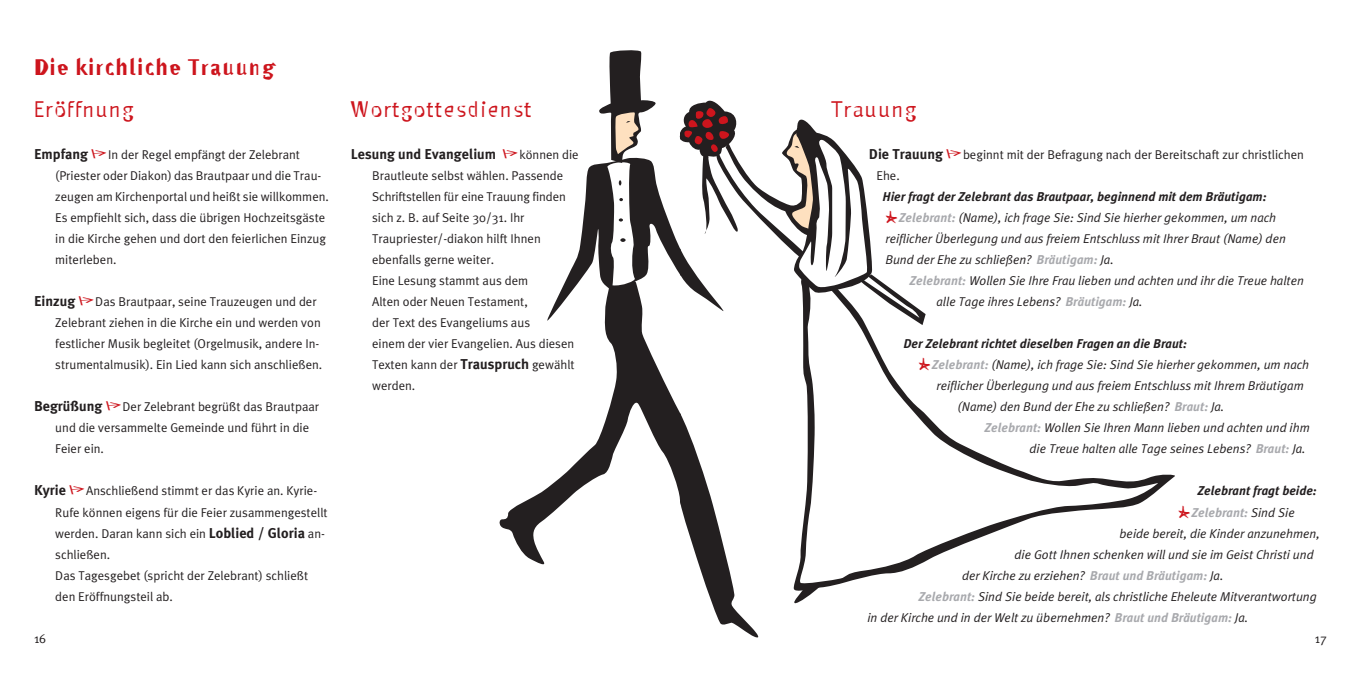
<style>
.page{position:relative;width:1361px;height:681px;background:#fff}
.page>*{position:absolute;margin:0;border:0;box-sizing:border-box;transform-origin:0 0}
.t1{font:22.5px "Meta Plus Subnormal";letter-spacing:.05em;color:#cd151d}
.t2{font:22.5px "Meta Plus Boiled";letter-spacing:.05em;color:#cd151d}
.t3{font:700 14.25px "Meta Plus";color:#231f20}
.t4{font:12.75px/21px "Meta Plus Normal";color:#231f20}
.t5{font:italic 12.75px/21px "Meta Plus Normal";color:#231f20}
.t6{font:italic 700 12.75px/21px "Meta Plus";color:#231f20}
.s1{font-family:"Meta Plus";font-weight:700;font-size:14.25px}
.s2{font-family:"Meta Plus";font-weight:700;color:#a8a9ad}
.s3{color:#a8a9ad}
.s4{font-family:"Meta Plus Normal";font-weight:400}
</style>
<div class="page">
<svg style="left:499px;top:488px;width:48px;height:77px"></svg>
<svg style="left:930px;top:419px;width:245px;height:140px"></svg>
<svg style="left:547px;top:50px;width:383px;height:588px"></svg>
<h1 class="t2" style="left:34px;top:54px;width:242px">Die kirchliche Trauung</h1>
<h1 class="t1" style="left:34px;top:96px;width:101px">Eröffnung</h1>
<p class="t3" style="left:34px;top:146px;width:56px">Empfang</p>
<p class="t4" style="left:55px;top:144px;width:275px;text-indent:53px">In der Regel empfängt der Zelebrant (Priester oder Diakon) das Brautpaar und die Trau&shy;zeugen am Kirchenportal und heißt sie willkommen.<br>Es empfiehlt sich, dass die übrigen Hochzeitsgäste in die Kirche gehen und dort den feierlichen Einzug miterleben.</p>
<p class="t3" style="left:34px;top:293px;width:43px">Einzug</p>
<p class="t4" style="left:55px;top:291px;width:269px;text-indent:40px">Das Brautpaar, seine Trauzeugen und der Zelebrant ziehen in die Kirche ein und werden von festlicher Musik begleitet (Orgelmusik, andere In&shy;strumentalmusik). Ein Lied kann sich anschließen.</p>
<p class="t3" style="left:34px;top:398px;width:70px">Begrüßung</p>
<p class="t4" style="left:55px;top:396px;width:265px;text-indent:67px">Der Zelebrant begrüßt das Brautpaar und die versammelte Gemeinde und führt in die<br>Feier ein.</p>
<p class="t3" style="left:34px;top:482px;width:34px">Kyrie</p>
<p class="t4" style="left:55px;top:480px;width:274px;text-indent:31px">Anschließend stimmt er das Kyrie an. Kyrie-Rufe können eigens für die Feier zusammengestellt werden. Daran kann sich ein <span class="s1">Loblied / Gloria</span> an&shy;schließen.<br>Das Tagesgebet (spricht der Zelebrant) schließt den Eröffnungsteil ab.</p>
<h1 class="t1" style="left:351px;top:96px;width:182px">Wortgottesdienst</h1>
<p class="t3" style="left:351px;top:146px;width:147px">Lesung und Evangelium</p>
<p class="t4" style="left:372px;top:144px;width:208px;text-indent:147px">können die<br>Brautleute selbst wählen. Passende<br>Schriftstellen für eine Trauung finden sich z. B. auf Seite 30/31. Ihr<br>Traupriester/-diakon hilft Ihnen ebenfalls gerne weiter.<br>Eine Lesung stammt aus dem<br>Alten oder Neuen Testament,<br>der Text des Evangeliums aus<br>einem der vier Evangelien. Aus diesen<br>Texten kann der <span class="s1">Trauspruch</span> gewählt werden.</p>
<h1 class="t1" style="left:831px;top:96px;width:86px">Trauung</h1>
<p class="t3" style="left:869px;top:146px;width:75px">Die Trauung</p>
<p class="t4" style="left:963px;top:144px;width:342px">beginnt mit der Befragung nach der Bereitschaft zur christlichen</p>
<p class="t4" style="left:876px;top:165px;width:25px">Ehe.</p>
<p class="t6" style="left:882px;top:186px;width:385px">Hier fragt der Zelebrant das Brautpaar, beginnend mit dem Bräutigam:</p>
<p class="t5" style="left:885px;top:207px;width:402px;text-indent:13px"><span class="s2">Zelebrant:</span> (Name), ich frage Sie: Sind Sie hierher gekommen, um nach reiflicher Überlegung und aus freiem Entschluss mit Ihrer Braut (Name) den<br>Bund der Ehe zu schließen? <span class="s2">Bräutigam:</span> Ja.</p>
<p class="t5" style="left:936px;top:270px;width:369px;text-indent:-27px"><span class="s2">Zelebrant:</span> Wollen Sie Ihre Frau lieben und achten und ihr die Treue halten alle Tage ihres Lebens? <span class="s2">Bräutigam:</span> Ja.</p>
<p class="t6" style="left:903px;top:333px;width:285px">Der Zelebrant richtet dieselben Fragen an die Braut:</p>
<p class="t5" style="left:932px;top:354px;width:379px"><span class="s2">Zelebrant:</span> (Name), ich frage Sie: Sind Sie hierher gekommen, um nach</p>
<p class="t5" style="left:936px;top:375px;width:369px">reiflicher Überlegung und aus freiem Entschluss mit Ihrem Bräutigam</p>
<p class="t5" style="left:957px;top:396px;width:268px">(Name) den Bund der Ehe zu schließen? <span class="s2">Braut:</span> Ja.</p>
<p class="t5" style="left:984px;top:417px;width:327px"><span class="s2">Zelebrant:</span> Wollen Sie Ihren Mann lieben und achten und ihm</p>
<p class="t5" style="left:1029px;top:438px;width:278px">die Treue halten alle Tage seines Lebens? <span class="s2">Braut:</span> Ja.</p>
<p class="t6" style="left:1191px;top:480px;width:127px;text-indent:6px">Zelebrant fragt beide:<br><span class="s3">Zelebrant:</span> <span class="s4">Sind Sie</span></p>
<p class="t5" style="left:1119px;top:522px;width:202px">beide bereit, die Kinder anzunehmen,</p>
<p class="t5" style="left:1014px;top:543px;width:301px">die Gott Ihnen schenken will und sie im Geist Christi und</p>
<p class="t5" style="left:962px;top:564px;width:263px">der Kirche zu erziehen? <span class="s2">Braut und Bräutigam:</span> Ja.</p>
<p class="t5" style="left:918px;top:585px;width:400px"><span class="s2">Zelebrant:</span> Sind Sie beide bereit, als christliche Eheleute Mitverantwortung</p>
<p class="t5" style="left:867px;top:606px;width:382px">in der Kirche und in der Welt zu übernehmen? <span class="s2">Braut und Bräutigam:</span> Ja.</p>
<p class="t4" style="left:34px;top:627px;width:14px">16</p>
<p class="t4" style="left:1315px;top:627px;width:14px">17</p>
</div>
